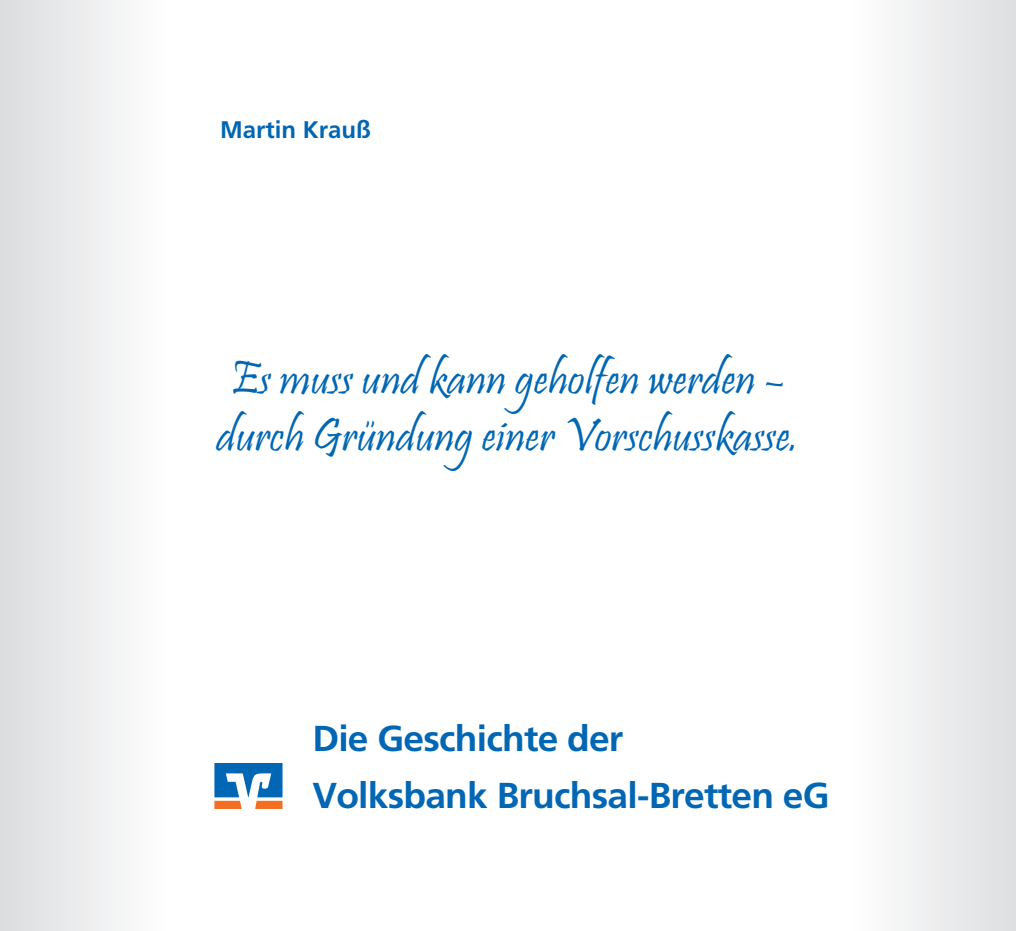
<style>
.page{position:relative;width:1016px;height:931px;background:#fff}
.page>*{position:absolute;margin:0;border:0;box-sizing:border-box;transform-origin:0 0}
.t1{font:48px/57.6px "Pristina";color:#0166b3}
.t2{font:700 36px/57px "Frutiger";letter-spacing:-.02em;color:#0166b3}
.t3{font:700 24px "Frutiger";color:#0166b3}
</style>
<div class="page">
<div style="left:849px;top:0;width:166px;height:930px;background:linear-gradient(to right,#fff,#dedfe1)"></div>
<div style="left:0;top:0;width:166px;height:930px;background:linear-gradient(to right,#dbdcdf,#fefefe)"></div>
<svg style="left:214px;top:763px;width:68px;height:45px"></svg>
<p class="t3" style="left:220px;top:116px;width:152px">Martin Krauß</p>
<p class="t1" style="left:216px;top:353px;width:584px">Es muss und kann geholfen werden – durch Gründung einer Vorschusskasse.</p>
<p class="t2" style="left:312px;top:710px;width:518px">Die Geschichte der<br>Volksbank Bruchsal-Bretten eG</p>
</div>
